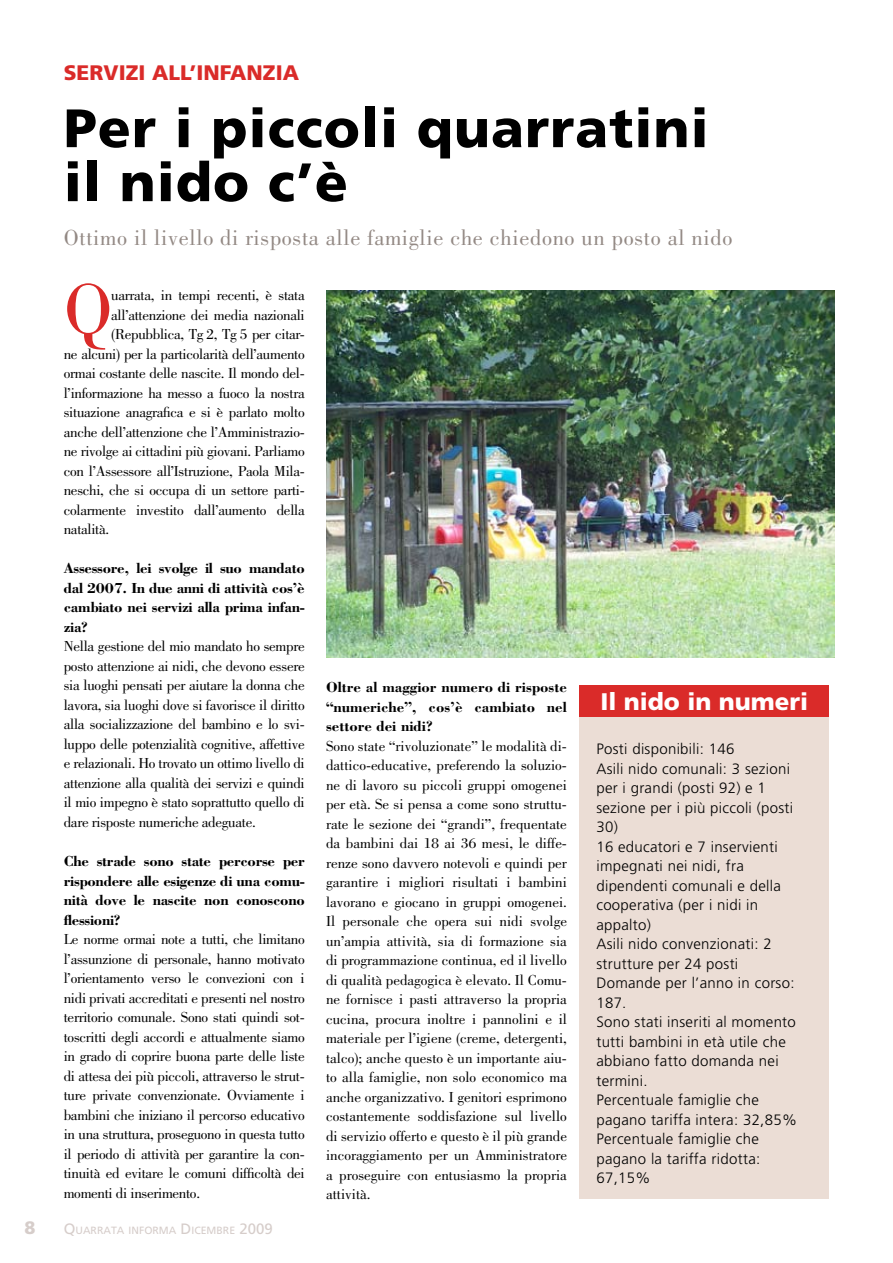
<style>
.page{position:relative;width:893px;height:1263px;background:#fff}
.page>*{position:absolute;margin:0;border:0;box-sizing:border-box;transform-origin:0 0}
.t1{font:73.35px "Bodoni";color:#da2b29}
.t2{font:900 54px/54px "Frutiger LT Std";letter-spacing:.02em;color:#000}
.t3{font:900 24px "Frutiger LT Std";color:#fff}
.t4{font:22.5px "Bodoni";letter-spacing:.03em;color:#938984}
.t5{font:900 21px "Frutiger LT Std";color:#da2b29}
.t6{font:15px/19.5px "Bodoni";letter-spacing:-.02em;color:#000;text-align:justify}
.t7{font:300 15px/19.5px "Frutiger LT Std";letter-spacing:.02em;color:#000}
.t8{font:700 15px/19.5px "Bodoni";letter-spacing:-.02em;color:#000;text-align:justify}
.t9{font:10.5px "Frutiger LT Std";color:#d6cdca}
.s1{font-size:15px}
</style>
<div class="page">
<img style="left:326px;top:291px;width:508px;height:366px">
<div style="left:579px;top:718px;width:250px;height:481px;background:#ebddd5"></div>
<div style="left:579px;top:686px;width:250px;height:31px;background:#da2b29"></div>
<h3 class="t5" style="left:64px;top:60px;width:25px">Servizi</h3>
<h3 class="t5" style="left:152px;top:60px;width:124px">all’infanzia</h3>
<h2 class="t2" style="left:64px;top:101px;width:646px">Per i piccoli quarratini il nido c’è</h2>
<h3 class="t4" style="left:64px;top:225px;width:670px">Ottimo il livello di risposta alle famiglie che chiedono un posto al nido</h3>
<h1 class="t1" style="left:64px;top:268px;width:50px">Q</h1>
<p class="t6" style="left:111px;top:286px;width:195px">uarrata, in tempi recenti, è stata</p>
<p class="t6" style="left:111px;top:305px;width:195px">all’attenzione dei media nazionali</p>
<p class="t6" style="left:111px;top:325px;width:195px">(Repubblica, Tg 2, Tg 5 per citar-</p>
<p class="t6" style="left:64px;top:344px;width:242px">ne alcuni) per la particolarità dell’aumento</p>
<p class="t6" style="left:64px;top:364px;width:242px">ormai costante delle nascite. Il mondo del-</p>
<p class="t6" style="left:64px;top:383px;width:242px">l’informazione ha messo a fuoco la nostra</p>
<p class="t6" style="left:64px;top:403px;width:242px">situazione anagrafica e si è parlato molto</p>
<p class="t6" style="left:64px;top:422px;width:242px">anche dell’attenzione che l’Amministrazio-</p>
<p class="t6" style="left:64px;top:442px;width:242px">ne rivolge ai cittadini più giovani. Parliamo</p>
<p class="t6" style="left:64px;top:461px;width:242px">con l’Assessore all’Istruzione, Paola Mila-</p>
<p class="t6" style="left:64px;top:481px;width:242px">neschi, che si occupa di un settore parti-</p>
<p class="t6" style="left:64px;top:500px;width:242px">colarmente investito dall’aumento della</p>
<p class="t6" style="left:64px;top:520px;width:47px">natalità.</p>
<p class="t8" style="left:64px;top:558px;width:242px">Assessore, lei svolge il suo mandato dal 2007. In due anni di attività cos’è cambiato nei servizi alla prima infan&shy;zia?</p>
<p class="t6" style="left:64px;top:637px;width:242px">Nella gestione del mio mandato ho sempre posto attenzione ai nidi, che devono essere sia luoghi pensati per aiutare la donna che lavora, sia luoghi dove si favorisce il diritto alla socializzazione del bambino e lo svi&shy;luppo delle potenzialità cognitive, affettive e relazionali. Ho trovato un ottimo livello di attenzione alla qualità dei servizi e quindi il mio impegno è stato soprattutto quello di dare risposte numeriche adeguate.</p>
<p class="t8" style="left:64px;top:851px;width:242px">Che strade sono state percorse per rispondere alle esigenze di una comu&shy;nità dove le nascite non conoscono flessioni?</p>
<p class="t6" style="left:64px;top:929px;width:242px">Le norme ormai note a tutti, che limitano l’assunzione di personale, hanno motivato l’orientamento verso le convezioni con i nidi privati accreditati e presenti nel nostro territorio comunale. Sono stati quindi sot&shy;toscritti degli accordi e attualmente siamo in grado di coprire buona parte delle liste di attesa dei più piccoli, attraverso le strut&shy;ture private convenzionate. Ovviamente i bambini che iniziano il percorso educativo in una struttura, proseguono in questa tutto il periodo di attività per garantire la con&shy;tinuità ed evitare le comuni difficoltà dei momenti di inserimento.</p>
<p class="t9" style="left:64px;top:1224px;width:210px"><span class="s1">Q</span>UARRATA INFORMA <span class="s1">D</span>ICEMBRE <span class="s1">2009</span></p>
<p class="t8" style="left:326px;top:677px;width:242px">Oltre al maggior numero di risposte “numeriche”, cos’è cambiato nel settore dei nidi?</p>
<p class="t6" style="left:326px;top:736px;width:242px">Sono state “rivoluzionate” le modalità di&shy;dattico-educative, preferendo la soluzio&shy;ne di lavoro su piccoli gruppi omogenei per età. Se si pensa a come sono struttu&shy;rate le sezione dei “grandi”, frequentate da bambini dai 18 ai 36 mesi, le diffe&shy;renze sono davvero notevoli e quindi per garantire i migliori risultati i bambini lavorano e giocano in gruppi omogenei.<br>Il personale che opera sui nidi svolge un’ampia attività, sia di formazione sia di programmazione continua, ed il livello di qualità pedagogica è elevato. Il Comu&shy;ne fornisce i pasti attraverso la propria cucina, procura inoltre i pannolini e il materiale per l’igiene (creme, detergenti, talco); anche questo è un importante aiu&shy;to alla famiglie, non solo economico ma anche organizzativo. I genitori esprimono costantemente soddisfazione sul livello di servizio offerto e questo è il più grande incoraggiamento per un Amministratore a proseguire con entusiasmo la propria attività.</p>
<h3 class="t3" style="left:600px;top:687px;width:209px">Il nido in numeri</h3>
<p class="t7" style="left:596px;top:740px;width:202px">Posti disponibili: 146<br>Asili nido comunali: 3 sezioni per i grandi (posti 92) e 1 sezione per i più piccoli (posti<br>30)<br>16 educatori e 7 inservienti impegnati nei nidi, fra dipendenti comunali e della cooperativa (per i nidi in appalto)<br>Asili nido convenzionati: 2 strutture per 24 posti<br>Domande per l’anno in corso:<br>187.<br>Sono stati inseriti al momento tutti bambini in età utile che abbiano fatto domanda nei termini.<br>Percentuale famiglie che pagano tariffa intera: 32,85%<br>Percentuale famiglie che pagano la tariffa ridotta:<br>67,15%</p>
</div>
